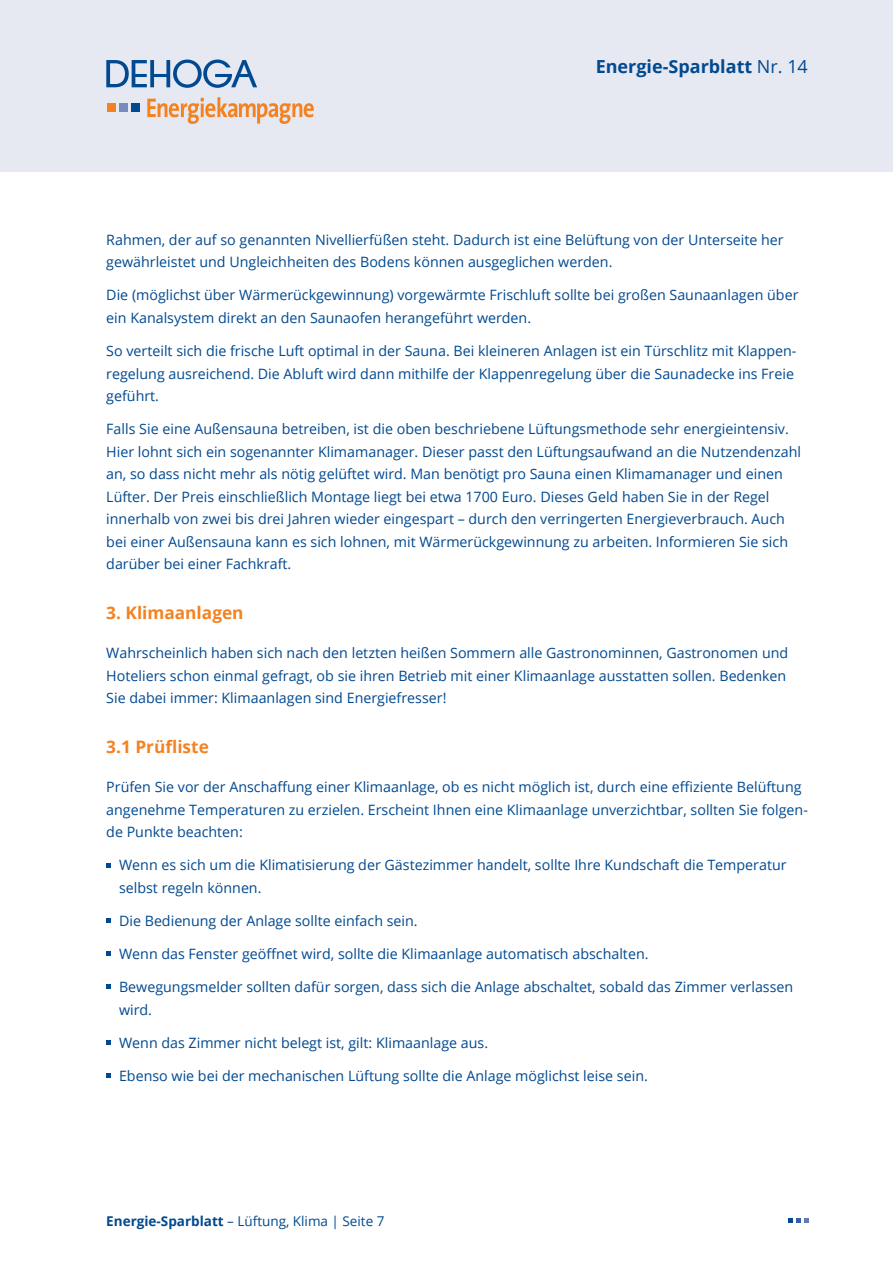
<style>
.page{position:relative;width:893px;height:1263px;background:#fff}
.page>*{position:absolute;margin:0;border:0;box-sizing:border-box;transform-origin:0 0}
.t1{font:700 18px "Open Sans";color:#014990}
.Headline_3{font:700 17.25px "Open Sans";color:#f58220}
.Fliesstext{font:14.25px/22.5px "Open Sans";color:#014990}
.t2{font:13.5px "Open Sans";color:#014990}
.s1{font-weight:400}
.s2{font-weight:700}
</style>
<div class="page">
<div style="left:0;top:0;width:893px;height:171px;background:#e6e8f2"></div>
<svg style="left:106px;top:60px;width:151px;height:28px"></svg>
<div style="left:132px;top:103px;width:8px;height:8px;background:#014990"></div>
<div style="left:119px;top:103px;width:8px;height:8px;background:#788bbc"></div>
<div style="left:107px;top:103px;width:8px;height:8px;background:#f58220"></div>
<svg style="left:147px;top:97px;width:167px;height:27px"></svg>
<svg style="left:788px;top:1218px;width:20px;height:4px"></svg>
<svg style="left:106px;top:863px;width:5px;height:4px"></svg>
<svg style="left:106px;top:918px;width:5px;height:5px"></svg>
<svg style="left:106px;top:952px;width:5px;height:4px"></svg>
<svg style="left:106px;top:985px;width:5px;height:4px"></svg>
<svg style="left:106px;top:1040px;width:5px;height:5px"></svg>
<svg style="left:106px;top:1073px;width:5px;height:5px"></svg>
<p class="t1" style="left:596px;top:54px;width:214px">Energie-Sparblatt <span class="s1">Nr. 14</span></p>
<p class="Fliesstext" style="left:106px;top:228px;width:679px">Rahmen, der auf so genannten Nivellierfüßen steht. Dadurch ist eine Belüftung von der Unterseite her gewährleistet und Ungleichheiten des Bodens können ausgeglichen werden.</p>
<p class="Fliesstext" style="left:106px;top:284px;width:694px">Die (möglichst über Wärmerückgewinnung) vorgewärmte Frischluft sollte bei großen Saunaanlagen über ein Kanalsystem direkt an den Saunaofen herangeführt werden.</p>
<p class="Fliesstext" style="left:106px;top:339px;width:692px">So verteilt sich die frische Luft optimal in der Sauna. Bei kleineren Anlagen ist ein Türschlitz mit Klappen&shy;regelung ausreichend. Die Abluft wird dann mithilfe der Klappenregelung über die Saunadecke ins Freie geführt.</p>
<p class="Fliesstext" style="left:106px;top:417px;width:696px">Falls Sie eine Außensauna betreiben, ist die oben beschriebene Lüftungsmethode sehr energieintensiv.<br>Hier lohnt sich ein sogenannter Klimamanager. Dieser passt den Lüftungsaufwand an die Nutzendenzahl an, so dass nicht mehr als nötig gelüftet wird. Man benötigt pro Sauna einen Klimamanager und einen Lüfter. Der Preis einschließlich Montage liegt bei etwa 1700 Euro. Dieses Geld haben Sie in der Regel innerhalb von zwei bis drei Jahren wieder eingespart – durch den verringerten Energieverbrauch. Auch bei einer Außensauna kann es sich lohnen, mit Wärmerückgewinnung zu arbeiten. Informieren Sie sich darüber bei einer Fachkraft.</p>
<p class="Headline_3" style="left:106px;top:600px;width:139px">3. Klimaanlagen</p>
<p class="Fliesstext" style="left:106px;top:641px;width:683px">Wahrscheinlich haben sich nach den letzten heißen Sommern alle Gastronominnen, Gastronomen und<br>Hoteliers schon einmal gefragt, ob sie ihren Betrieb mit einer Klimaanlage ausstatten sollen. Bedenken<br>Sie dabei immer: Klimaanlagen sind Energiefresser!</p>
<p class="Headline_3" style="left:106px;top:734px;width:104px">3.1 Prüfliste</p>
<p class="Fliesstext" style="left:106px;top:775px;width:703px">Prüfen Sie vor der Anschaffung einer Klimaanlage, ob es nicht möglich ist, durch eine effiziente Belüftung angenehme Temperaturen zu erzielen. Erscheint Ihnen eine Klimaanlage unverzichtbar, sollten Sie folgen&shy;de Punkte beachten:</p>
<p class="Fliesstext" style="left:119px;top:853px;width:669px">Wenn es sich um die Klimatisierung der Gästezimmer handelt, sollte Ihre Kundschaft die Temperatur selbst regeln können.</p>
<p class="Fliesstext" style="left:119px;top:909px;width:300px">Die Bedienung der Anlage sollte einfach sein.</p>
<p class="Fliesstext" style="left:119px;top:942px;width:531px">Wenn das Fenster geöffnet wird, sollte die Klimaanlage automatisch abschalten.</p>
<p class="Fliesstext" style="left:119px;top:975px;width:676px">Bewegungsmelder sollten dafür sorgen, dass sich die Anlage abschaltet, sobald das Zimmer verlassen wird.</p>
<p class="Fliesstext" style="left:119px;top:1031px;width:371px">Wenn das Zimmer nicht belegt ist, gilt: Klimaanlage aus.</p>
<p class="Fliesstext" style="left:119px;top:1064px;width:530px">Ebenso wie bei der mechanischen Lüftung sollte die Anlage möglichst leise sein.</p>
<p class="t2" style="left:106px;top:1211px;width:280px"><span class="s2">Energie-Sparblatt</span> – Lüftung, Klima | Seite 7</p>
</div>
